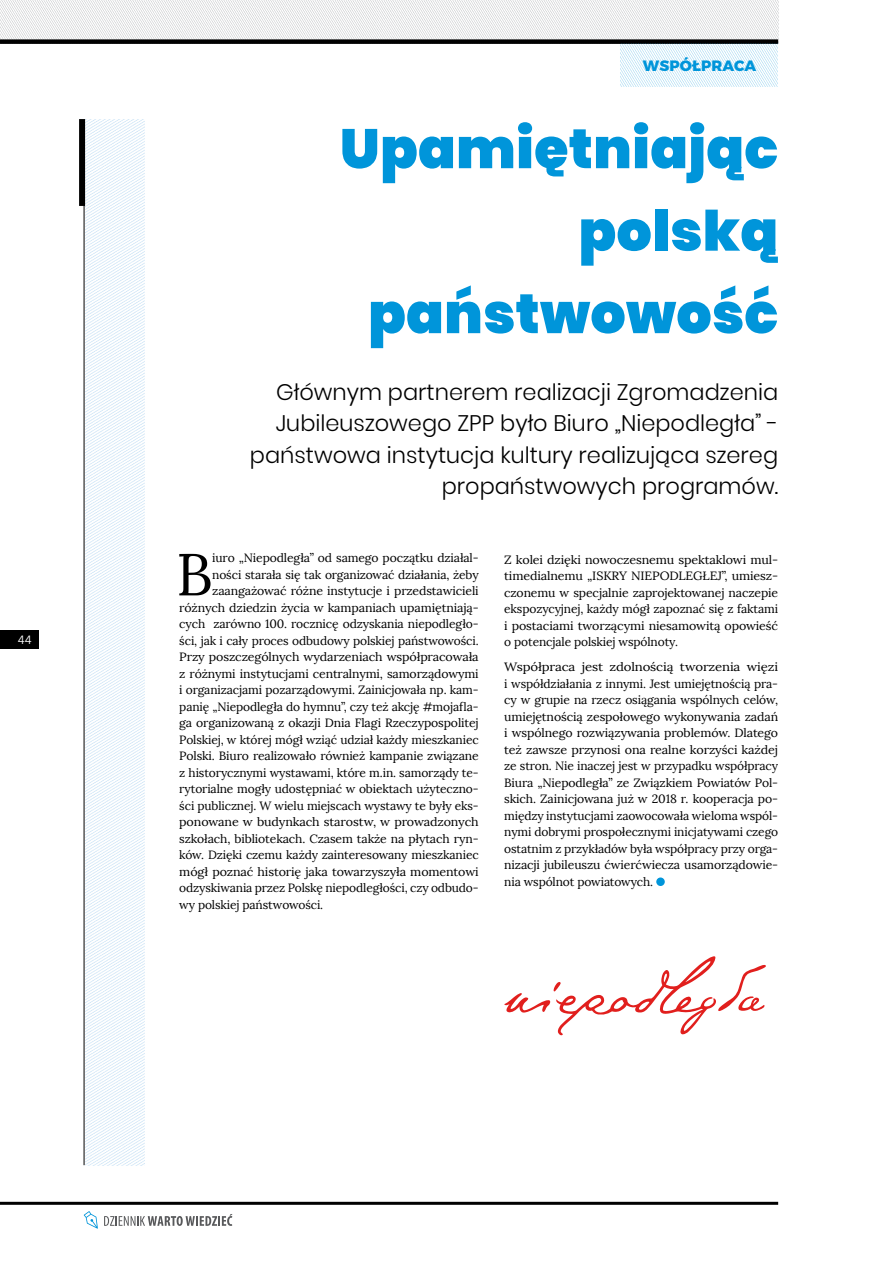
<style>
.page{position:relative;width:893px;height:1263px;background:#fff}
.page>*{position:absolute;margin:0;border:0;box-sizing:border-box;transform-origin:0 0}
.t1{font:59.1px "Lora";color:#000}
.t2{font:900 55.5px/82.5px "Poppins";letter-spacing:.005em;color:#0095da;text-align:right}
.t3{font:300 22.5px/31.5px "Poppins";color:#000;text-align:right}
.t4{font:800 15px "Montserrat";letter-spacing:.01em;color:#0095da}
.t5{font:12px "Lora";letter-spacing:-.01em;color:#000}
.t6{font:12px/16.5px "Lora";letter-spacing:-.01em;color:#000;text-align:justify;scale:1.1 1}
.t7{font:12px/16.5px "Lora";letter-spacing:-.01em;color:#000;text-align:justify;scale:1.04 1}
.t8{font:12px "Avenir Next";color:#fff}
</style>
<div class="page">
<img style="left:85px;top:119px;width:59px;height:1046px">
<hr style="left:0;top:1202px;width:778px;height:3px;background:#000">
<img style="left:0;top:0;width:778px;height:39px">
<div style="left:79px;top:119px;width:6px;height:87px;background:#000"></div>
<hr style="left:84px;top:124px;width:1px;height:1041px;background:#000">
<div style="left:0;top:39px;width:778px;height:5px;background:#000"></div>
<svg style="left:84px;top:1211px;width:14px;height:18px"></svg>
<svg style="left:104px;top:1214px;width:129px;height:12px"></svg>
<div style="left:656px;top:877px;width:9px;height:9px;background:#0095da;border-radius:50%"></div>
<svg style="left:504px;top:956px;width:262px;height:79px"></svg>
<img style="left:621px;top:44px;width:157px;height:42px">
<div style="left:0;top:630px;width:38px;height:18px;background:#000"></div>
<p class="t8" style="left:18px;top:632px;width:16px">44</p>
<p class="t4" style="left:643px;top:53px;width:115px">WSPÓŁPRACA</p>
<h2 class="t2" style="left:340px;top:108px;width:440px">Upamiętniając polską państwowość</h2>
<h3 class="t3" style="left:250px;top:376px;width:530px">Głównym partnerem realizacji Zgromadzenia Jubileuszowego ZPP było Biuro „Niepodległa” - państwowa instytucja kultury realizująca szereg propaństwowych programów.</h3>
<h1 class="t1" style="left:176px;top:538px;width:38px">B</h1>
<p class="t5" style="left:212px;top:551px;width:268px">iuro „Niepodległa” od samego początku działal-</p>
<p class="t5" style="left:212px;top:567px;width:268px">ności starała się tak organizować działania, żeby</p>
<p class="t5" style="left:212px;top:584px;width:268px">zaangażować różne instytucje i przedstawicieli</p>
<p class="t5" style="left:179px;top:600px;width:301px">różnych dziedzin życia w kampaniach upamiętniają-</p>
<p class="t5" style="left:179px;top:617px;width:301px">cych zarówno 100. rocznicę odzyskania niepodległo-</p>
<p class="t5" style="left:179px;top:633px;width:301px">ści, jak i cały proces odbudowy polskiej państwowości.</p>
<p class="t7" style="left:179px;top:649px;width:289px">Przy poszczególnych wydarzeniach współpracowała</p>
<p class="t5" style="left:179px;top:666px;width:301px">z różnymi instytucjami centralnymi, samorządowymi</p>
<p class="t5" style="left:179px;top:683px;width:301px">i organizacjami pozarządowymi. Zainicjowała np. kam-</p>
<p class="t5" style="left:179px;top:699px;width:301px">panię „Niepodległa do hymnu”, czy też akcję #mojafla-</p>
<p class="t5" style="left:179px;top:716px;width:301px">ga organizowaną z okazji Dnia Flagi Rzeczypospolitej</p>
<p class="t5" style="left:179px;top:732px;width:301px">Polskiej, w której mógł wziąć udział każdy mieszkaniec</p>
<p class="t5" style="left:179px;top:749px;width:301px">Polski. Biuro realizowało również kampanie związane</p>
<p class="t5" style="left:179px;top:765px;width:301px">z historycznymi wystawami, które m.in. samorządy te-</p>
<p class="t5" style="left:179px;top:782px;width:301px">rytorialne mogły udostępniać w obiektach użyteczno-</p>
<p class="t5" style="left:179px;top:798px;width:301px">ści publicznej. W wielu miejscach wystawy te były eks-</p>
<p class="t7" style="left:179px;top:814px;width:289px">ponowane w budynkach starostw, w prowadzonych</p>
<p class="t5" style="left:179px;top:831px;width:301px">szkołach, bibliotekach. Czasem także na płytach ryn-</p>
<p class="t5" style="left:179px;top:848px;width:301px">ków. Dzięki czemu każdy zainteresowany mieszkaniec</p>
<p class="t7" style="left:179px;top:863px;width:289px">mógł poznać historię jaka towarzyszyła momentowi</p>
<p class="t5" style="left:179px;top:881px;width:301px">odzyskiwania przez Polskę niepodległości, czy odbudo-</p>
<p class="t5" style="left:179px;top:897px;width:145px">wy polskiej państwowości.</p>
<p class="t7" style="left:504px;top:551px;width:265px">Z kolei dzięki nowoczesnemu spektaklowi mul&shy;timedialnemu „ISKRY NIEPODLEGŁEJ”, umiesz&shy;czonemu w specjalnie zaprojektowanej naczepie ekspozycyjnej, każdy mógł zapoznać się z faktami i postaciami tworzącymi niesamowitą opowieść o potencjale polskiej wspólnoty.</p>
<p class="t6" style="left:504px;top:659px;width:251px">Współpraca jest zdolnością tworzenia więzi i współdziałania z innymi. Jest umiejętnością pra&shy;cy w grupie na rzecz osiągania wspólnych celów, umiejętnością zespołowego wykonywania zadań i wspólnego rozwiązywania problemów. Dlatego też zawsze przynosi ona realne korzyści każdej ze stron. Nie inaczej jest w przypadku współpracy Biura „Niepodległa” ze Związkiem Powiatów Pol&shy;skich. Zainicjowana już w 2018 r. kooperacja po&shy;między instytucjami zaowocowała wieloma wspól&shy;nymi dobrymi prospołecznymi inicjatywami czego ostatnim z przykładów była współpracy przy orga&shy;nizacji jubileuszu ćwierćwiecza usamorządowie&shy;nia wspólnot powiatowych.</p>
</div>
